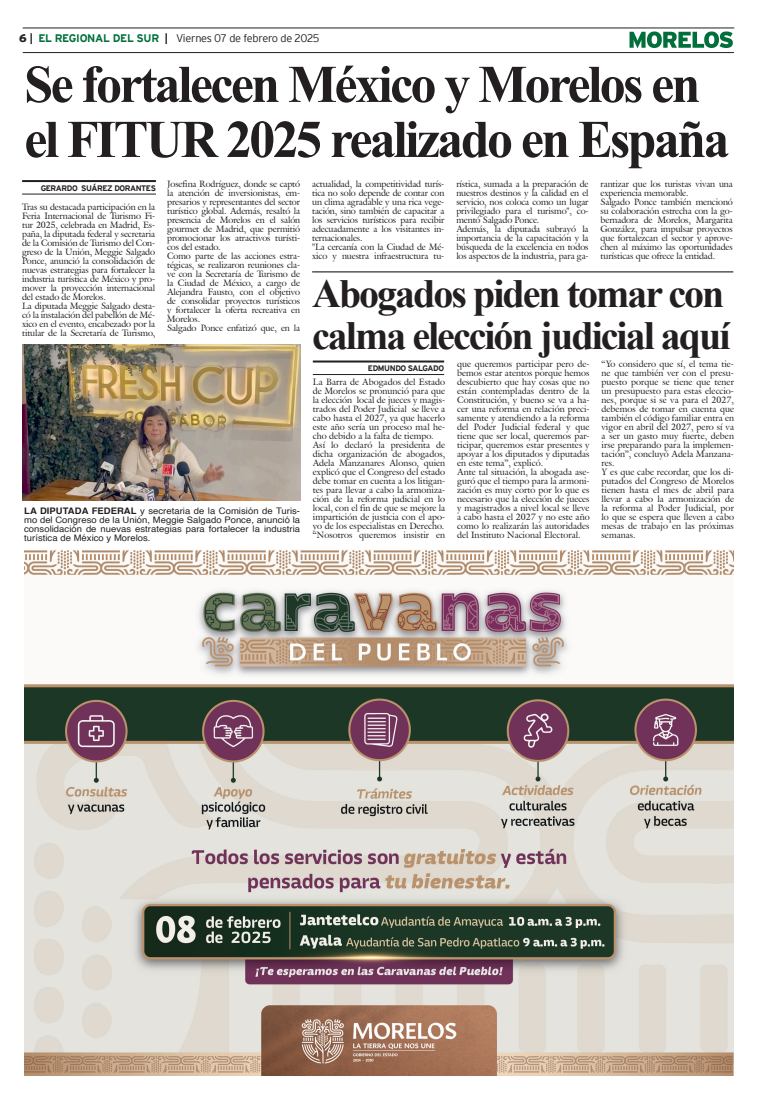
<style>
.page{position:relative;width:757px;height:1106px;background:#fff}
.page>*{position:absolute;margin:0;border:0;box-sizing:border-box;transform-origin:0 0}
.Cabeza_02{font:700 53px "Times New Roman";letter-spacing:-.05em;color:#231f20}
.Cabeza_03{font:700 40px "Times New Roman";letter-spacing:-.05em;color:#231f20}
.t1{font:300 11px "Interstate";letter-spacing:-.03em;color:#231f20}
.t2{font:9px/9px "Galliard IT Cby BT";letter-spacing:-.01em;color:#231f20;text-align:justify}
.Pie_de_foto{font:9px/9px "Helvetica";letter-spacing:.005em;color:#231f20;text-align:justify;scale:1.05 1}
.t3{font:700 8px "Interstate";letter-spacing:-.05em;color:#231f20}
.s1{font-weight:900}
.s2{font-weight:700}
.s3{font-weight:700;color:#006f3c}
</style>
<div class="page">
<hr style="left:23px;top:28px;width:711px;height:1px;background:#231f20">
<hr style="left:23px;top:52px;width:711px;height:1px;background:#231f20">
<svg style="left:629px;top:31px;width:104px;height:17px"></svg>
<img style="left:24px;top:550px;width:709px;height:525px">
<hr style="left:313px;top:360px;width:131px;height:2px;background:#231f20">
<hr style="left:313px;top:374px;width:131px;height:1px;background:#231f20">
<hr style="left:312px;top:271px;width:421px;height:1px;background:#000">
<hr style="left:22px;top:180px;width:134px;height:2px;background:#231f20">
<hr style="left:22px;top:194px;width:134px;height:1px;background:#231f20">
<img style="left:23px;top:344px;width:277px;height:156px">
<p class="t1" style="left:19px;top:32px;width:302px"><span class="s1">6</span> <span class="s2">|</span> <span class="s3">EL REGIONAL DEL SUR</span> <span class="s2">|</span> Viernes 07 de febrero de 2025</p>
<p class="Cabeza_02" style="left:24px;top:46px;width:678px">Se fortalecen México y Morelos en</p>
<p class="Cabeza_02" style="left:24px;top:101px;width:707px">el FITUR 2025 realizado en España</p>
<p class="t3" style="left:41px;top:183px;width:117px">GERARDO SUÁREZ DORANTES</p>
<p class="t2" style="left:312px;top:179px;width:134px">actualidad, la competitividad turís&shy;tica no solo depende de contar con un clima agradable y una rica vege&shy;tación, sino también de capacitar a los servicios turísticos para recibir adecuadamente a los visitantes in&shy;ternacionales.</p>
<p class="t2" style="left:312px;top:242px;width:134px">"La cercanía con la Ciudad de Mé&shy;xico y nuestra infraestructura tu-</p>
<p class="t2" style="left:167px;top:179px;width:135px">Josefina Rodríguez, donde se captó la atención de inversionistas, em&shy;presarios y representantes del sector turístico global. Además, resaltó la presencia de Morelos en el salón gourmet de Madrid, que permitió promocionar los atractivos turísti&shy;cos del estado.</p>
<p class="t2" style="left:167px;top:251px;width:135px">Como parte de las acciones estra&shy;tégicas, se realizaron reuniones cla&shy;ve con la Secretaría de Turismo de la Ciudad de México, a cargo de Alejandra Fausto, con el objetivo de consolidar proyectos turísticos y fortalecer la oferta recreativa en Morelos.</p>
<p class="t2" style="left:167px;top:323px;width:135px">Salgado Ponce enfatizó que, en la</p>
<p class="t2" style="left:456px;top:179px;width:134px">rística, sumada a la preparación de nuestros destinos y la calidad en el servicio, nos coloca como un lugar privilegiado para el turismo", co&shy;mentó Salgado Ponce.</p>
<p class="t2" style="left:456px;top:224px;width:134px">Además, la diputada subrayó la importancia de la capacitación y la búsqueda de la excelencia en todos los aspectos de la industria, para ga-</p>
<p class="t2" style="left:600px;top:179px;width:134px">rantizar que los turistas vivan una experiencia memorable.</p>
<p class="t2" style="left:600px;top:197px;width:134px">Salgado Ponce también mencionó su colaboración estrecha con la go&shy;bernadora de Morelos, Margarita González, para impulsar proyectos que fortalezcan el sector y aprove&shy;chen al máximo las oportunidades turísticas que ofrece la entidad.</p>
<p class="t2" style="left:22px;top:203px;width:135px">Tras su destacada participación en la Feria Internacional de Turismo Fi&shy;tur 2025, celebrada en Madrid, Es&shy;paña, la diputada federal y secretaria de la Comisión de Turismo del Con&shy;greso de la Unión, Meggie Salgado Ponce, anunció la consolidación de nuevas estrategias para fortalecer la industria turística de México y pro&shy;mover la proyección internacional del estado de Morelos.</p>
<p class="t2" style="left:22px;top:302px;width:135px">La diputada Meggie Salgado desta&shy;có la instalación del pabellón de Mé&shy;xico en el evento, encabezado por la titular de la Secretaría de Turismo,</p>
<p class="Cabeza_03" style="left:312px;top:264px;width:414px">Abogados piden tomar con</p>
<p class="Cabeza_03" style="left:312px;top:306px;width:420px">calma elección judicial aquí</p>
<p class="Pie_de_foto" style="left:24px;top:506px;width:264px"><span class="s2">LA DIPUTADA FEDERAL</span> y secretaria de la Comisión de Turis&shy;mo del Congreso de la Unión, Meggie Salgado Ponce, anunció la consolidación de nuevas estrategias para fortalecer la industria turística de México y Morelos.</p>
<p class="t3" style="left:368px;top:364px;width:78px">EDMUNDO SALGADO</p>
<p class="t2" style="left:313px;top:378px;width:134px">La Barra de Abogados del Estado de Morelos se pronunció para que la elección local de jueces y magis&shy;trados del Poder Judicial se lleve a cabo hasta el 2027, ya que hacerlo este año sería un proceso mal he&shy;cho debido a la falta de tiempo.</p>
<p class="t2" style="left:313px;top:441px;width:134px">Así lo declaró la presidenta de dicha organización de abogados, Adela Manzanares Alonso, quien explicó que el Congreso del estado debe tomar en cuenta a los litigan&shy;tes para llevar a cabo la armoniza&shy;ción de la reforma judicial en lo local, con el fin de que se mejore la impartición de justicia con el apo&shy;yo de los especialistas en Derecho.</p>
<p class="t2" style="left:313px;top:531px;width:134px">“Nosotros queremos insistir en</p>
<p class="t2" style="left:457px;top:360px;width:134px">que queremos participar pero de&shy;bemos estar atentos porque hemos descubierto que hay cosas que no están contempladas dentro de la Constitución, y bueno se va a ha&shy;cer una reforma en relación preci&shy;samente y atendiendo a la reforma del Poder Judicial federal y que tiene que ser local, queremos par&shy;ticipar, queremos estar presentes y apoyar a los diputados y diputadas en este tema”, explicó.</p>
<p class="t2" style="left:457px;top:468px;width:134px">Ante tal situación, la abogada ase&shy;guró que el tiempo para la armoni&shy;zación es muy corto por lo que es necesario que la elección de jueces y magistrados a nivel local se lleve a cabo hasta el 2027 y no este año como lo realizarán las autoridades del Instituto Nacional Electoral.</p>
<p class="t2" style="left:601px;top:360px;width:134px">“Yo considero que sí, el tema tie&shy;ne que también ver con el presu&shy;puesto porque se tiene que tener un presupuesto para estas eleccio&shy;nes, porque si se va para el 2027, debemos de tomar en cuenta que también el código familiar entra en vigor en abril del 2027, pero sí va a ser un gasto muy fuerte, deben irse preparando para la implemen&shy;tación”, concluyó Adela Manzana&shy;res.</p>
<p class="t2" style="left:601px;top:468px;width:134px">Y es que cabe recordar, que los di&shy;putados del Congreso de Morelos tienen hasta el mes de abril para llevar a cabo la armonización de la reforma al Poder Judicial, por lo que se espera que lleven a cabo mesas de trabajo en las próximas semanas.</p>
</div>
